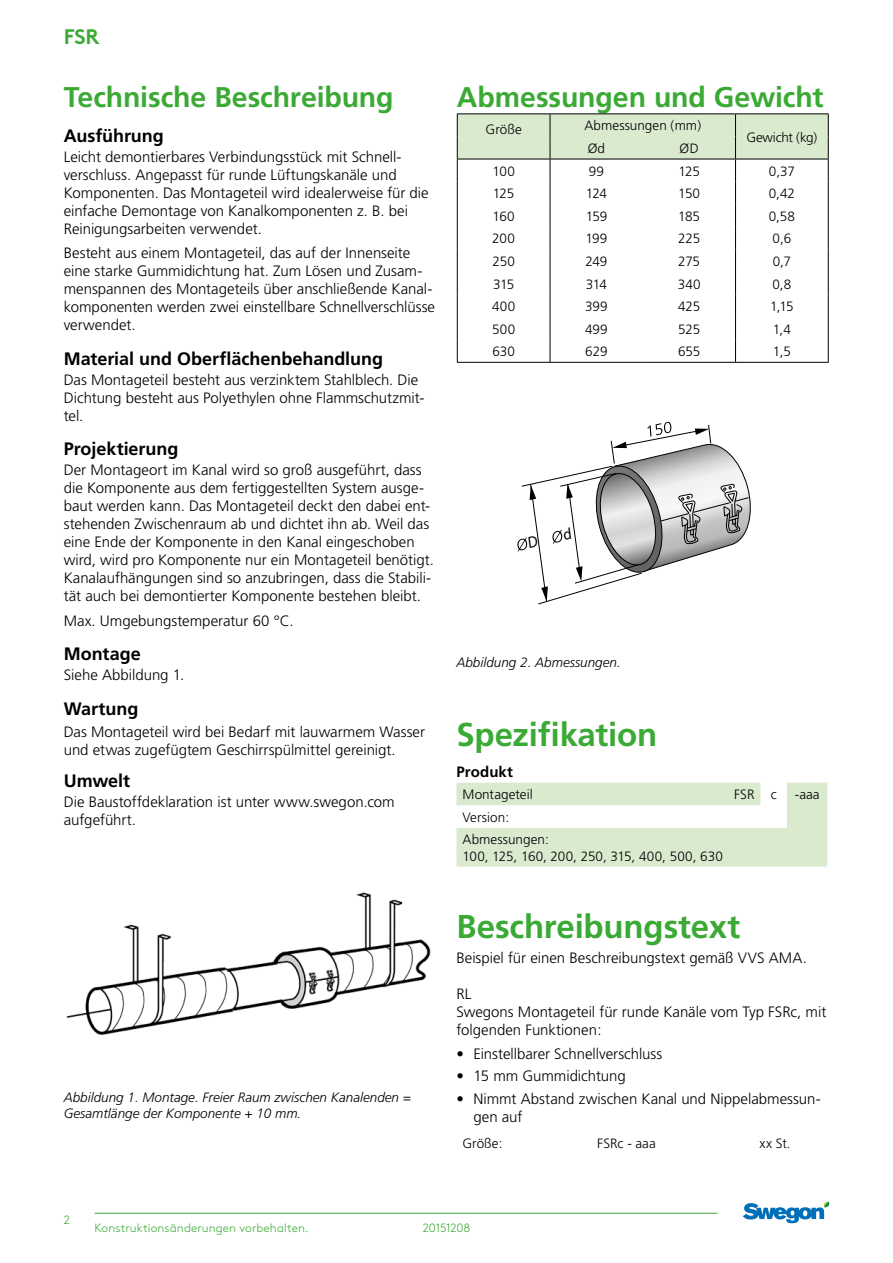
<style>
.page{position:relative;width:893px;height:1263px;background:#fff}
.page>*{position:absolute;margin:0;border:0;box-sizing:border-box;transform-origin:0 0}
.t1{font:700 33px "Frutiger";letter-spacing:-.005em;color:#3aaa35}
.t2{font:700 28.5px "Frutiger";letter-spacing:-.005em;color:#3aaa35}
.t3{font:700 21px "Brown";color:#3aaa35}
.t4{font:700 18px "Frutiger";color:#000}
.t5{font:300 15px/18px "Frutiger";color:#000}
.t6{font:700 15px "Frutiger";letter-spacing:.005em;color:#000}
.t7{font:300 13.5px/22.6px "Frutiger";color:#000}
.t8{font:italic 300 13.5px/16.2px "Frutiger";color:#000}
.t9{font:300 12px "Brown";letter-spacing:.01em;color:#3aaa35}
.t10{font:300 12px "Brown";letter-spacing:-.02em;color:#3aaa35}
</style>
<div class="page">
<hr style="left:95px;top:1213px;width:623px;height:1px;background:#3aaa35">
<svg style="left:743px;top:1201px;width:87px;height:22px"></svg>
<img style="left:66px;top:892px;width:365px;height:143px">
<svg style="left:456px;top:783px;width:371px;height:84px"></svg>
<hr style="left:457px;top:113px;width:93px;height:1px;background:#000">
<hr style="left:550px;top:113px;width:93px;height:1px;background:#000">
<hr style="left:643px;top:113px;width:92px;height:1px;background:#000">
<hr style="left:735px;top:113px;width:94px;height:1px;background:#000">
<svg style="left:457px;top:114px;width:372px;height:248px"></svg>
<hr style="left:457px;top:362px;width:93px;height:1px;background:#000">
<hr style="left:550px;top:362px;width:93px;height:1px;background:#000">
<hr style="left:643px;top:362px;width:92px;height:1px;background:#000">
<hr style="left:735px;top:362px;width:94px;height:1px;background:#000">
<svg style="left:517px;top:421px;width:234px;height:184px"></svg>
<h3 class="t3" style="left:64px;top:19px;width:37px">FSR</h3>
<h2 class="t2" style="left:64px;top:81px;width:331px">Technische Beschreibung</h2>
<p class="t4" style="left:64px;top:125px;width:102px">Ausführung</p>
<p class="t5" style="left:64px;top:148px;width:367px">Leicht demontierbares Verbindungsstück mit Schnell&shy;verschluss. Angepasst für runde Lüftungskanäle und Komponenten. Das Montageteil wird idealerweise für die einfache Demontage von Kanalkomponenten z. B. bei Reinigungsarbeiten verwendet.</p>
<p class="t5" style="left:64px;top:244px;width:373px">Besteht aus einem Montageteil, das auf der Innenseite eine starke Gummidichtung hat. Zum Lösen und Zusam&shy;menspannen des Montageteils über anschließende Kanal&shy;komponenten werden zwei einstellbare Schnellverschlüsse verwendet.</p>
<p class="t4" style="left:64px;top:348px;width:321px">Material und Oberflächenbehandlung</p>
<p class="t5" style="left:64px;top:371px;width:362px">Das Montageteil besteht aus verzinktem Stahlblech. Die<br>Dichtung besteht aus Polyethylen ohne Flammschutzmit&shy;tel.</p>
<p class="t4" style="left:64px;top:438px;width:116px">Projektierung</p>
<p class="t5" style="left:64px;top:461px;width:372px">Der Montageort im Kanal wird so groß ausgeführt, dass die Komponente aus dem fertiggestellten System ausge&shy;baut werden kann. Das Montageteil deckt den dabei ent&shy;stehenden Zwischenraum ab und dichtet ihn ab. Weil das eine Ende der Komponente in den Kanal eingeschoben wird, wird pro Komponente nur ein Montageteil benötigt.<br>Kanalaufhängungen sind so anzubringen, dass die Stabili&shy;tät auch bei demontierter Komponente bestehen bleibt.</p>
<p class="t5" style="left:64px;top:611px;width:231px">Max. Umgebungstemperatur 60 °C.</p>
<p class="t4" style="left:64px;top:643px;width:78px">Montage</p>
<p class="t5" style="left:64px;top:666px;width:122px">Siehe Abbildung 1.</p>
<p class="t4" style="left:64px;top:698px;width:76px">Wartung</p>
<p class="t5" style="left:64px;top:723px;width:363px">Das Montageteil wird bei Bedarf mit lauwarmem Wasser und etwas zugefügtem Geschirrspülmittel gereinigt.</p>
<p class="t4" style="left:64px;top:770px;width:68px">Umwelt</p>
<p class="t5" style="left:64px;top:793px;width:333px">Die Baustoffdeklaration ist unter www.swegon.com aufgeführt.</p>
<p class="t8" style="left:64px;top:1089px;width:349px">Abbildung 1. Montage. Freier Raum zwischen Kanalenden =<br>Gesamtlänge der Komponente + 10 mm.</p>
<h2 class="t2" style="left:457px;top:81px;width:368px">Abmessungen und Gewicht</h2>
<p class="t7" style="left:486px;top:118px;width:38px">Größe</p>
<p class="t7" style="left:584px;top:114px;width:118px">Abmessungen (mm)</p>
<p class="t7" style="left:746px;top:126px;width:72px">Gewicht (kg)</p>
<p class="t7" style="left:588px;top:137px;width:19px">Ød</p>
<p class="t7" style="left:680px;top:137px;width:21px">ØD</p>
<p class="t7" style="left:492px;top:160px;width:24px">100</p>
<p class="t7" style="left:589px;top:160px;width:17px">99</p>
<p class="t7" style="left:678px;top:160px;width:23px">125</p>
<p class="t7" style="left:769px;top:160px;width:28px">0,37</p>
<p class="t7" style="left:493px;top:182px;width:23px">125</p>
<p class="t7" style="left:586px;top:182px;width:23px">124</p>
<p class="t7" style="left:678px;top:182px;width:23px">150</p>
<p class="t7" style="left:769px;top:182px;width:28px">0,42</p>
<p class="t7" style="left:493px;top:205px;width:24px">160</p>
<p class="t7" style="left:586px;top:205px;width:23px">159</p>
<p class="t7" style="left:678px;top:205px;width:23px">185</p>
<p class="t7" style="left:769px;top:205px;width:28px">0,58</p>
<p class="t7" style="left:492px;top:227px;width:24px">200</p>
<p class="t7" style="left:585px;top:227px;width:24px">199</p>
<p class="t7" style="left:678px;top:227px;width:24px">225</p>
<p class="t7" style="left:773px;top:227px;width:20px">0,6</p>
<p class="t7" style="left:492px;top:250px;width:24px">250</p>
<p class="t7" style="left:585px;top:250px;width:24px">249</p>
<p class="t7" style="left:678px;top:250px;width:23px">275</p>
<p class="t7" style="left:773px;top:250px;width:20px">0,7</p>
<p class="t7" style="left:493px;top:273px;width:23px">315</p>
<p class="t7" style="left:586px;top:273px;width:23px">314</p>
<p class="t7" style="left:678px;top:273px;width:24px">340</p>
<p class="t7" style="left:772px;top:273px;width:20px">0,8</p>
<p class="t7" style="left:492px;top:295px;width:25px">400</p>
<p class="t7" style="left:585px;top:295px;width:24px">399</p>
<p class="t7" style="left:678px;top:295px;width:24px">425</p>
<p class="t7" style="left:770px;top:295px;width:25px">1,15</p>
<p class="t7" style="left:492px;top:318px;width:25px">500</p>
<p class="t7" style="left:585px;top:318px;width:24px">499</p>
<p class="t7" style="left:678px;top:318px;width:24px">525</p>
<p class="t7" style="left:773px;top:318px;width:20px">1,4</p>
<p class="t7" style="left:492px;top:340px;width:24px">630</p>
<p class="t7" style="left:585px;top:340px;width:24px">629</p>
<p class="t7" style="left:678px;top:340px;width:24px">655</p>
<p class="t7" style="left:773px;top:340px;width:19px">1,5</p>
<p class="t8" style="left:456px;top:654px;width:166px">Abbildung 2. Abmessungen.</p>
<h1 class="t1" style="left:456px;top:715px;width:202px">Spezifikation</h1>
<p class="t6" style="left:456px;top:763px;width:58px">Produkt</p>
<p class="t7" style="left:462px;top:783px;width:72px">Montageteil</p>
<p class="t7" style="left:734px;top:783px;width:44px">FSR c</p>
<p class="t7" style="left:795px;top:783px;width:26px">-aaa</p>
<p class="t7" style="left:462px;top:806px;width:88px">Version:<br>Abmessungen:</p>
<p class="t7" style="left:462px;top:845px;width:262px">100, 125, 160, 200, 250, 315, 400, 500, 630</p>
<h1 class="t1" style="left:456px;top:907px;width:285px">Beschreibungstext</h1>
<p class="t5" style="left:456px;top:948px;width:352px">Beispiel für einen Beschreibungstext gemäß VVS AMA.</p>
<p class="t5" style="left:456px;top:984px;width:371px">RL<br>Swegons Montageteil für runde Kanäle vom Typ FSRc, mit folgenden Funktionen:</p>
<p class="t5" style="left:456px;top:1045px;width:207px">• Einstellbarer Schnellverschluss</p>
<p class="t5" style="left:456px;top:1067px;width:171px">• 15 mm Gummidichtung</p>
<p class="t5" style="left:473px;top:1089px;width:349px;text-indent:-17px">• Nimmt Abstand zwischen Kanal und Nippelabmessun&shy;gen auf</p>
<p class="t7" style="left:462px;top:1132px;width:42px">Größe:</p>
<p class="t7" style="left:597px;top:1132px;width:60px">FSRc - aaa</p>
<p class="t7" style="left:760px;top:1132px;width:33px">xx St.</p>
<p class="t9" style="left:64px;top:1211px;width:8px">2</p>
<p class="t9" style="left:95px;top:1219px;width:215px">Konstruktionsänderungen vorbehalten.</p>
<p class="t10" style="left:423px;top:1219px;width:49px">20151208</p>
</div>
